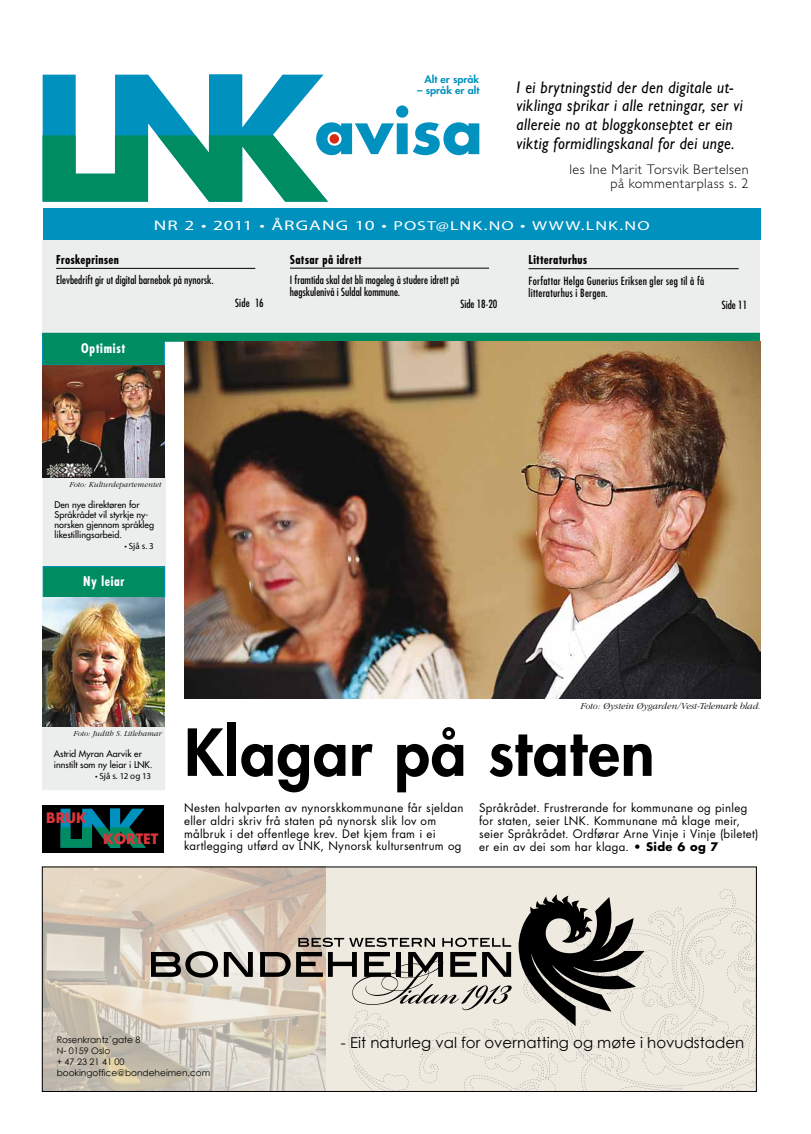
<style>
.page{position:relative;width:811px;height:1134px;background:#fff}
.page>*{position:absolute;margin:0;border:0;box-sizing:border-box;transform-origin:0 0}
.t1{font:800 63px "Futura";letter-spacing:.015em;color:#000}
.t2{font:700 60px "Futura";color:#0091be}
.t3{font:italic 17px/18.7px "Gill Sans";letter-spacing:.025em;color:#000;scale:.9 1}
.t4{font:15px "Century Gothic";color:#000}
.t5{font:300 14px/14px "Gill Sans";letter-spacing:.03em;color:#000;text-align:right}
.t6{font:700 14px "Futura";color:#de353a}
.t7{font:13px "Myriad Pro";letter-spacing:.06em;color:#fff;scale:1.37 1}
.t8{font:700 condensed 13px "Futura";letter-spacing:.05em;color:#fff}
.t9{font:700 condensed 12px "Futura";letter-spacing:.02em;color:#000}
.t10{font:11.5px/12.7px "Futura";letter-spacing:.025em;color:#000}
.t11{font:condensed 11px/12.1px "Futura";letter-spacing:.005em;color:#000}
.t12{font:condensed 11px/12.1px "Futura";letter-spacing:.025em;color:#000}
.t13{font:800 10px "Futura";color:#0091be;scale:1.08 1}
.t14{font:italic 300 9.5px "Garamond";letter-spacing:.005em;color:#000}
.t15{font:9px/9.9px "Futura";color:#000}
.t16{font:9px/10.8px "Century Gothic";color:#000}
.t17{font:9px "Myriad Pro";letter-spacing:-.01em;color:#000}
.t18{font:italic 300 8px "Garamond";letter-spacing:.005em;color:#000}
.s1{font-size:14px}
.s2{font-weight:700}
</style>
<div class="page">
<svg style="left:43px;top:75px;width:285px;height:127px"></svg>
<div style="left:329px;top:134px;width:10px;height:10px;background:#d32c17;border-radius:50%"></div>
<div style="left:43px;top:476px;width:122px;height:120px;background:#eceded"></div>
<div style="left:42px;top:805px;width:122px;height:48px;background:#000"></div>
<svg style="left:61px;top:809px;width:85px;height:39px"></svg>
<div style="left:43px;top:334px;width:121px;height:31px;background:#008c61"></div>
<div style="left:43px;top:334px;width:121px;height:31px;border:1px solid #0091be"></div>
<div style="left:42px;top:239px;width:718px;height:94px;background:#eceded"></div>
<div style="left:43px;top:208px;width:717px;height:31px;background:#0091be"></div>
<div style="left:43px;top:728px;width:122px;height:62px;background:#eceded"></div>
<div style="left:43px;top:567px;width:122px;height:31px;background:#008c61"></div>
<img style="left:42px;top:598px;width:122px;height:129px">
<hr style="left:56px;top:268px;width:199px;height:1px;background:#000">
<hr style="left:290px;top:268px;width:199px;height:1px;background:#000">
<hr style="left:528px;top:268px;width:210px;height:1px;background:#000">
<div style="left:42px;top:333px;width:718px;height:9px;background:#008c61"></div>
<div style="left:325px;top:869px;width:429px;height:20px;background:#eeeae0"></div>
<img style="left:44px;top:869px;width:281px;height:221px">
<svg style="left:151px;top:951px;width:67px;height:26px;background:#736f6a"></svg>
<svg style="left:224px;top:952px;width:29px;height:25px"></svg>
<svg style="left:260px;top:889px;width:494px;height:201px;background:#cbc7bd"></svg>
<div style="left:42px;top:867px;width:714px;height:225px;border:1px solid #000"></div>
<img style="left:184px;top:341px;width:576px;height:357px">
<img style="left:42px;top:365px;width:122px;height:113px">
<p class="t13" style="left:424px;top:73px;width:52px">Alt er språk</p>
<p class="t13" style="left:417px;top:84px;width:59px">– språk er alt</p>
<h2 class="t2" style="left:315px;top:90px;width:170px">avisa</h2>
<h3 class="t3" style="left:516px;top:78px;width:252px">I ei brytningstid der den digitale ut&shy;viklinga sprikar i alle retningar, ser vi allereie no at bloggkonseptet er ein viktig formidlingskanal for dei unge.</h3>
<p class="t5" style="left:569px;top:162px;width:180px">les Ine Marit Torsvik Bertelsen på kommentarplass s. 2</p>
<p class="t7" style="left:154px;top:218px;width:363px"><span class="s1">NR 2 • 2011 • ÅRGANG 10 •</span> POST@LNK.NO <span class="s1">•</span> WWW.LNK.NO</p>
<p class="t9" style="left:56px;top:252px;width:64px">Froskeprinsen</p>
<p class="t11" style="left:56px;top:274px;width:159px">Elevbedrift gir ut digital barnebok på nynorsk.</p>
<p class="t8" style="left:81px;top:340px;width:46px">Optimist</p>
<p class="t11" style="left:235px;top:297px;width:30px">Side 16</p>
<p class="t9" style="left:290px;top:252px;width:74px">Satsar på idrett</p>
<p class="t11" style="left:290px;top:274px;width:171px">I framtida skal det bli mogeleg å studere idrett på høgskulenivå i Suldal kommune.</p>
<p class="t11" style="left:460px;top:298px;width:39px">Side 18-20</p>
<p class="t9" style="left:528px;top:252px;width:60px">Litteraturhus</p>
<p class="t12" style="left:528px;top:275px;width:177px">Forfattar Helga Gunerius Eriksen gler seg til å få litteraturhus i Bergen.</p>
<p class="t11" style="left:722px;top:299px;width:27px">Side 11</p>
<p class="t18" style="left:70px;top:481px;width:93px">Foto: Kulturdepartementet</p>
<p class="t15" style="left:54px;top:500px;width:101px">Den nye direktøren for<br>Språkrådet vil styrkje ny&shy;norsken gjennom språkleg likestillingsarbeid.</p>
<p class="t17" style="left:124px;top:541px;width:31px">• Sjå s. 3</p>
<p class="t8" style="left:83px;top:573px;width:43px">Ny leiar</p>
<p class="t14" style="left:580px;top:701px;width:181px">Foto: Øystein Øygarden/Vest-Telemark blad.</p>
<p class="t18" style="left:73px;top:729px;width:90px">Foto: Judith S. Litlehamar</p>
<p class="t15" style="left:54px;top:748px;width:100px;line-height:11px">Astrid Myran Aarvik er innstilt som ny leiar i LNK.</p>
<p class="t17" style="left:95px;top:770px;width:57px">• Sjå s. 12 og 13</p>
<p class="t6" style="left:46px;top:808px;width:42px">BRUK</p>
<p class="t6" style="left:103px;top:829px;width:57px">KORTET</p>
<h1 class="t1" style="left:184px;top:710px;width:472px">Klagar på staten</h1>
<p class="t10" style="left:184px;top:802px;width:281px">Nesten halvparten av nynorskkommunane får sjeldan eller aldri skriv frå staten på nynorsk slik lov om målbruk i det offentlege krev. Det kjem fram i ei kartlegging utførd av LNK, Nynorsk kultursentrum og</p>
<p class="t10" style="left:479px;top:802px;width:281px">Språkrådet. Frustrerande for kommunane og pinleg for staten, seier LNK. Kommunane må klage meir, seier Språkrådet. Ordførar Arne Vinje i Vinje (biletet) er ein av dei som har klaga. <span class="s2">• Side 6 og 7</span></p>
<p class="t16" style="left:57px;top:1035px;width:155px">Rosenkrantz´gate 8<br>N- 0159 Oslo<br>+ 47 23 21 41 00 bookingoffice@bondeheimen.com</p>
<h3 class="t4" style="left:341px;top:1033px;width:405px">- Eit naturleg val for overnatting og møte i hovudstaden</h3>
</div>
